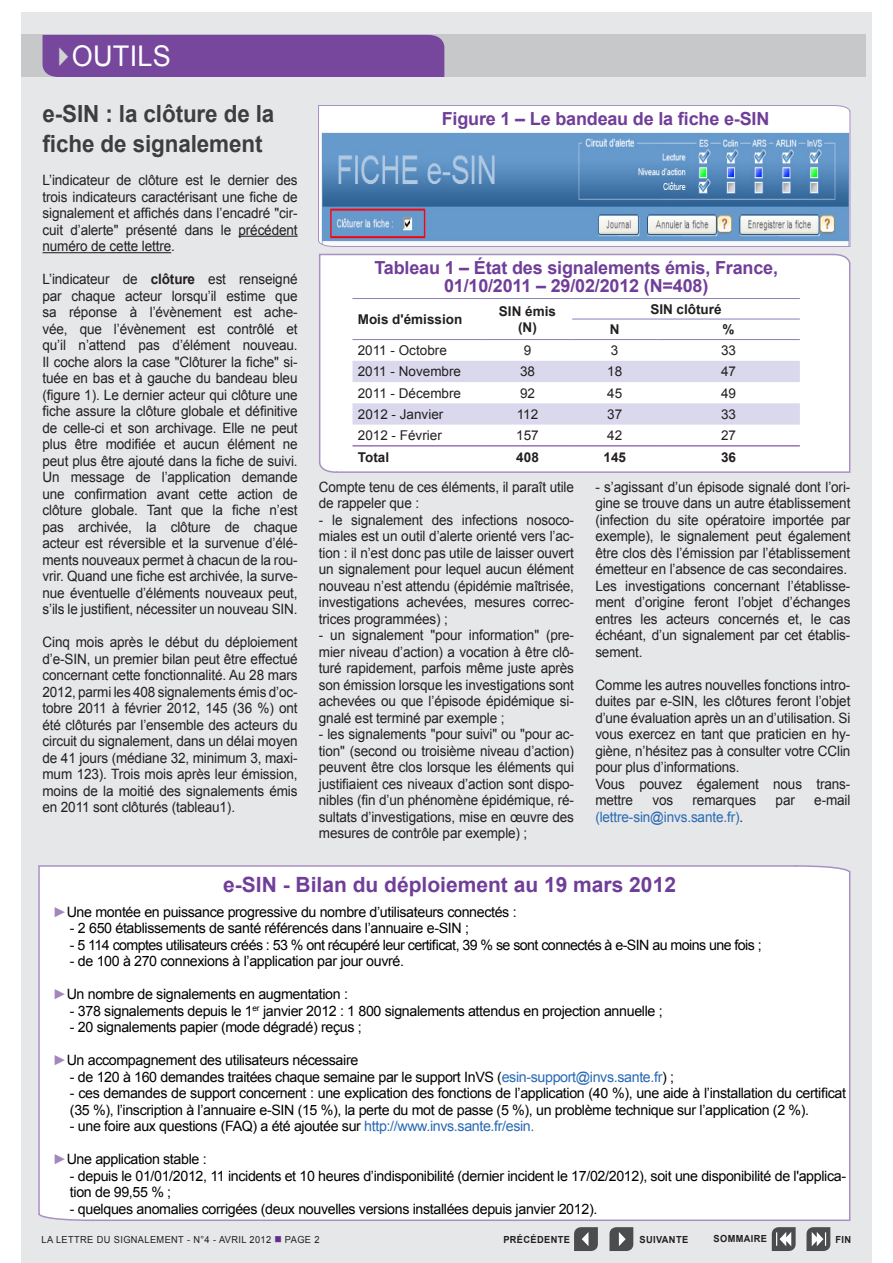
<style>
.page{position:relative;width:893px;height:1263px;background:#fff}
.page>*{position:absolute;margin:0;border:0;box-sizing:border-box;transform-origin:0 0}
.t1{font:28.5px "Arial";letter-spacing:.01em;color:#fff;scale:.95 1}
.t2{font:700 23.7px/30px "Arial";letter-spacing:-.005em;color:#3e3e3f;scale:.95 1}
.t3{font:700 21px "Arial";color:#703e98}
.t4{font:700 18px/18px "Arial";letter-spacing:-.01em;color:#703e98;text-align:center}
.t5{font:14.25px/16.5px "Arial";letter-spacing:-.01em;color:#231f20;text-align:justify;scale:.95 1}
.t6{font:14.25px/16.5px "Arial";letter-spacing:-.025em;color:#000}
.t7{font:14.25px "Arial";letter-spacing:-.01em;color:#2869b3;scale:.95 1}
.t8{font:13.5px "Arial";color:#231f20}
.t9{font:700 13.5px/16.2px "Arial";color:#231f20;text-align:center}
.t10{font:9.75px "Arial";letter-spacing:.04em;color:#231f20;scale:.95 1}
.t11{font:700 9.75px "Arial";letter-spacing:.04em;color:#231f20;scale:.95 1}
.s1{color:#d1d2d4}
.s2{font-weight:700}
.s3{color:#231f20}
.s4{color:#a286be}
.s5{color:#2869b3}
.s6{font-style:inherit}
.s7{color:#652d91}
</style>
<div class="page">
<div style="left:21px;top:13px;width:851px;height:1250px;background:#e6e7e9"></div>
<svg style="left:574px;top:1227px;width:24px;height:24px"></svg>
<svg style="left:609px;top:1227px;width:24px;height:24px"></svg>
<svg style="left:806px;top:1227px;width:24px;height:24px"></svg>
<svg style="left:772px;top:1227px;width:24px;height:24px"></svg>
<div style="left:21px;top:35px;width:844px;height:42px;background:#c7c8ca"></div>
<div style="left:43px;top:35px;width:401px;height:42px;background:#76479c"></div>
<div style="left:38px;top:865px;width:813px;height:356px;background:#fff"></div>
<hr style="left:239px;top:236px;width:59px;height:1px;background:#231f20">
<hr style="left:43px;top:252px;width:128px;height:1px;background:#231f20">
<svg style="left:319px;top:253px;width:532px;height:220px"></svg>
<svg style="left:318px;top:105px;width:533px;height:142px;background:#8cadce"></svg>
<p class="t1" style="left:49px;top:38px;width:130px"><span class="s1">✔</span>OUTILS</p>
<p class="t2" style="left:43px;top:100px;width:246px">e-SIN : la clôture de la fiche de signalement</p>
<p class="t5" style="left:43px;top:172px;width:270px">L’indicateur de clôture est le dernier des trois indicateurs caractérisant une fiche de signalement et affichés dans l’encadré "cir&shy;cuit d’alerte" présenté dans le précédent numéro de cette lettre.</p>
<p class="t5" style="left:43px;top:271px;width:270px">L’indicateur de <span class="s2">clôture</span> est renseigné par chaque acteur lorsqu’il estime que sa réponse à l’évènement est ache&shy;vée, que l’évènement est contrôlé et qu’il n’attend pas d’élément nouveau.<br>Il coche alors la case "Clôturer la fiche" si&shy;tuée en bas et à gauche du bandeau bleu (figure 1). Le dernier acteur qui clôture une fiche assure la clôture globale et définitive de celle-ci et son archivage. Elle ne peut plus être modifiée et aucun élément ne peut plus être ajouté dans la fiche de suivi.<br>Un message de l’application demande une confirmation avant cette action de clôture globale. Tant que la fiche n’est pas archivée, la clôture de chaque acteur est réversible et la survenue d’élé&shy;ments nouveaux permet à chacun de la rou&shy;vrir. Quand une fiche est archivée, la surve&shy;nue éventuelle d’éléments nouveaux peut, s’ils le justifient, nécessiter un nouveau SIN.</p>
<p class="t5" style="left:43px;top:634px;width:270px">Cinq mois après le début du déploiement d’e-SIN, un premier bilan peut être effectué concernant cette fonctionnalité. Au 28 mars 2012, parmi les 408 signalements émis d’oc&shy;tobre 2011 à février 2012, 145 (36 %) ont été clôturés par l’ensemble des acteurs du circuit du signalement, dans un délai moyen de 41 jours (médiane 32, minimum 3, maxi&shy;mum 123). Trois mois après leur émission, moins de la moitié des signalements émis en 2011 sont clôturés (tableau1).</p>
<p class="t4" style="left:442px;top:110px;width:329px">Figure 1 – Le bandeau de la fiche e-SIN</p>
<p class="t4" style="left:374px;top:260px;width:405px">Tableau 1 – État des signalements émis, France,<br>01/10/2011 – 29/02/2012 (N=408)</p>
<p class="t9" style="left:358px;top:312px;width:106px">Mois d'émission</p>
<p class="t9" style="left:499px;top:303px;width:59px">SIN émis (N)</p>
<p class="t9" style="left:650px;top:301px;width:73px">SIN clôturé</p>
<p class="t9" style="left:610px;top:322px;width:11px">N</p>
<p class="t9" style="left:722px;top:322px;width:14px">%</p>
<p class="t8" style="left:358px;top:342px;width:91px">2011 - Octobre</p>
<p class="t8" style="left:524px;top:342px;width:9px">9</p>
<p class="t8" style="left:611px;top:342px;width:9px">3</p>
<p class="t8" style="left:721px;top:342px;width:17px">33</p>
<p class="t8" style="left:358px;top:363px;width:105px">2011 - Novembre</p>
<p class="t8" style="left:520px;top:363px;width:17px">38</p>
<p class="t8" style="left:607px;top:363px;width:17px">18</p>
<p class="t8" style="left:721px;top:363px;width:17px">47</p>
<p class="t8" style="left:358px;top:384px;width:105px">2011 - Décembre</p>
<p class="t8" style="left:520px;top:384px;width:17px">92</p>
<p class="t8" style="left:607px;top:384px;width:17px">45</p>
<p class="t8" style="left:721px;top:384px;width:17px">49</p>
<p class="t8" style="left:358px;top:405px;width:87px">2012 - Janvier</p>
<p class="t8" style="left:517px;top:405px;width:23px">112</p>
<p class="t8" style="left:607px;top:405px;width:17px">37</p>
<p class="t8" style="left:721px;top:405px;width:17px">33</p>
<p class="t8" style="left:358px;top:426px;width:86px">2012 - Février</p>
<p class="t8" style="left:516px;top:426px;width:24px">157</p>
<p class="t8" style="left:607px;top:426px;width:17px">42</p>
<p class="t8" style="left:721px;top:426px;width:17px">27</p>
<p class="t9" style="left:358px;top:449px;width:33px">Total</p>
<p class="t9" style="left:516px;top:449px;width:24px">408</p>
<p class="t9" style="left:603px;top:449px;width:24px">145</p>
<p class="t9" style="left:721px;top:449px;width:17px">36</p>
<p class="t5" style="left:319px;top:479px;width:270px">Compte tenu de ces éléments, il paraît utile de rappeler que :</p>
<p class="t5" style="left:319px;top:512px;width:270px">- le signalement des infections nosoco&shy;miales est un outil d’alerte orienté vers l’ac&shy;tion : il n’est donc pas utile de laisser ouvert un signalement pour lequel aucun élément nouveau n’est attendu (épidémie maîtrisée, investigations achevées, mesures correc&shy;trices programmées) ;</p>
<p class="t5" style="left:319px;top:627px;width:270px">- un signalement "pour information" (pre&shy;mier niveau d’action) a vocation à être clô&shy;turé rapidement, parfois même juste après son émission lorsque les investigations sont achevées ou que l’épisode épidémique si&shy;gnalé est terminé par exemple ;</p>
<p class="t5" style="left:319px;top:726px;width:270px">- les signalements "pour suivi" ou "pour ac&shy;tion" (second ou troisième niveau d’action) peuvent être clos lorsque les éléments qui justifiaient ces niveaux d’action sont dispo&shy;nibles (fin d’un phénomène épidémique, ré&shy;sultats d’investigations, mise en œuvre des mesures de contrôle par exemple) ;</p>
<p class="t5" style="left:595px;top:479px;width:270px">- s’agissant d’un épisode signalé dont l’ori&shy;gine se trouve dans un autre établissement (infection du site opératoire importée par exemple), le signalement peut également être clos dès l’émission par l’établissement émetteur en l’absence de cas secondaires.</p>
<p class="t5" style="left:595px;top:578px;width:270px">Les investigations concernant l’établisse&shy;ment d’origine feront l’objet d’échanges entres les acteurs concernés et, le cas échéant, d’un signalement par cet établis&shy;sement.</p>
<p class="t5" style="left:595px;top:677px;width:270px">Comme les autres nouvelles fonctions intro&shy;duites par e-SIN, les clôtures feront l’objet d’une évaluation après un an d’utilisation. Si vous exercez en tant que praticien en hy&shy;giène, n’hésitez pas à consulter votre CClin pour plus d’informations.</p>
<p class="t5" style="left:595px;top:776px;width:270px">Vous pouvez également nous trans&shy;mettre</p>
<p class="t5" style="left:652px;top:792px;width:23px">vos</p>
<p class="t5" style="left:693px;top:792px;width:68px">remarques</p>
<p class="t5" style="left:776px;top:792px;width:22px">par</p>
<p class="t5" style="left:814px;top:792px;width:40px">e-mail</p>
<p class="t7" style="left:595px;top:807px;width:157px">(lettre-sin@invs.sante.fr)<span class="s3">.</span></p>
<p class="t3" style="left:223px;top:870px;width:454px">e-SIN - Bilan du déploiement au 19 mars 2012</p>
<p class="t6" style="left:53px;top:903px;width:465px"><span class="s4">►</span>Une montée en puissance progressive du nombre d’utilisateurs connectés :</p>
<p class="t6" style="left:70px;top:920px;width:401px">- 2 650 établissements de santé référencés dans l’annuaire e-SIN ;</p>
<p class="t6" style="left:70px;top:936px;width:693px">- 5 114 comptes utilisateurs créés : 53 % ont récupéré leur certificat, 39 % se sont connectés à e-SIN au moins une fois ;</p>
<p class="t6" style="left:70px;top:953px;width:336px">- de 100 à 270 connexions à l’application par jour ouvré.</p>
<p class="t6" style="left:53px;top:986px;width:297px"><span class="s4">►</span>Un nombre de signalements en augmentation :</p>
<p class="t6" style="left:70px;top:1002px;width:594px">- 378 signalements depuis le 1<sup>er</sup> janvier 2012 : 1 800 signalements attendus en projection annuelle ;</p>
<p class="t6" style="left:70px;top:1019px;width:293px">- 20 signalements papier (mode dégradé) reçus ;</p>
<p class="t6" style="left:53px;top:1052px;width:307px"><span class="s4">►</span>Un accompagnement des utilisateurs nécessaire</p>
<p class="t6" style="left:70px;top:1068px;width:606px">- de 120 à 160 demandes traitées chaque semaine par le support InVS (<span class="s5">esin-support@invs.sante.fr</span>) ;</p>
<p class="t6" style="left:70px;top:1085px;width:778px">- ces demandes de support concernent : une explication des fonctions de l’application (40 %), une aide à l’installation du certificat (35 %), l’inscription à l’annuaire e-SIN (15 %), la perte du mot de passe (5 %), un problème technique sur l’application (2 %).</p>
<p class="t6" style="left:70px;top:1118px;width:466px">- une foire aux questions <span class="s6">(</span>FAQ) a été ajoutée sur <span class="s5">http://www.invs.sante.fr/esin.</span></p>
<p class="t6" style="left:53px;top:1151px;width:155px"><span class="s4">►</span>Une application stable :</p>
<p class="t6" style="left:70px;top:1167px;width:778px">- depuis le 01/01/2012, 11 incidents et 10 heures d’indisponibilité (dernier incident le 17/02/2012), soit une disponibilité de l'applica&shy;tion de 99,55 % ;</p>
<p class="t6" style="left:70px;top:1200px;width:529px">- quelques anomalies corrigées (deux nouvelles versions installées depuis janvier 2012).</p>
<p class="t10" style="left:42px;top:1233px;width:294px">LA LETTRE DU SIGNALEMENT - N°4 - AVRIL 2012 <span class="s7">■</span> PAGE 2</p>
<p class="t11" style="left:503px;top:1233px;width:72px">PRÉCÉDENTE</p>
<p class="t11" style="left:639px;top:1233px;width:53px">SUIVANTE</p>
<p class="t11" style="left:714px;top:1232px;width:58px">SOMMAIRE</p>
<p class="t11" style="left:835px;top:1233px;width:18px">FIN</p>
</div>
